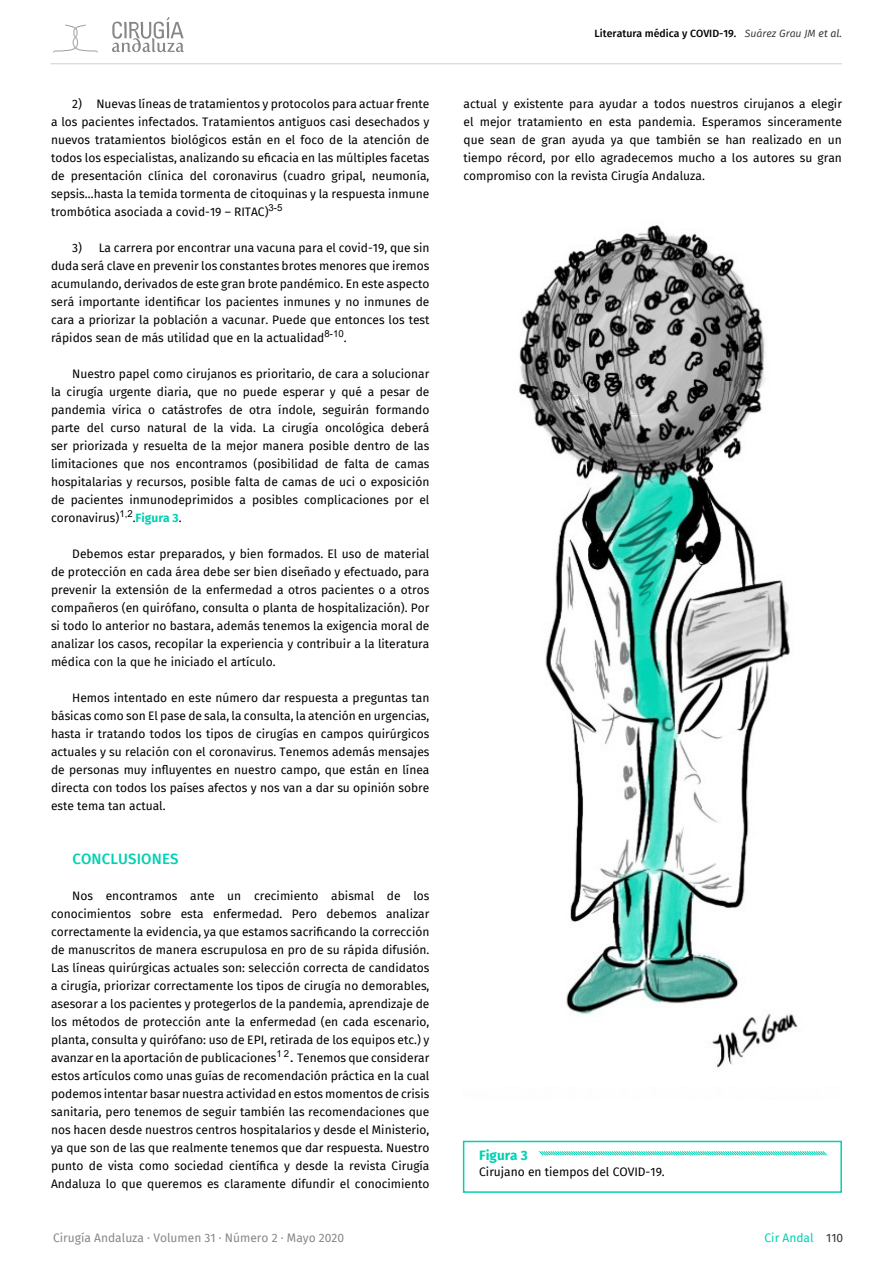
<style>
.page{position:relative;width:893px;height:1263px;background:#fff}
.page>*{position:absolute;margin:0;border:0;box-sizing:border-box;transform-origin:0 0}
.t1{font:500 15px "Fira Sans";letter-spacing:.01em;color:#00d1b2}
.t2{font:700 13.5px "Fira Sans";color:#00d1b2}
.t3{font:12px/18px "Fira Sans";color:#000;text-align:justify}
.t4{font:12px "Fira Sans";color:#878787}
.t5{font:12px "Fira Sans";color:#00d1b2}
.t6{font:700 12px "Fira Sans";color:#00d1b2}
.t7{font:500 10.5px "Fira Sans";color:#000}
.t8{font:9.6px "Arial";color:#000}
.s1{font-weight:400;color:#000}
.s2{font-family:"Arial";font-size:16.5px}
.s3{font-weight:400;font-style:italic;color:#333}
.s4{color:#333}
</style>
<div class="page">
<svg style="left:53px;top:24px;width:45px;height:29px"></svg>
<svg style="left:112px;top:17px;width:72px;height:35px"></svg>
<hr style="left:50px;top:64px;width:792px;height:1px;background:#d1d1d1">
<img style="left:519px;top:225px;width:279px;height:843px">
<div style="left:463px;top:1141px;width:379px;height:52px;border:2px solid #00d1b2"></div>
<svg style="left:539px;top:1151px;width:288px;height:5px"></svg>
<p class="t3" style="left:51px;top:94px;width:380px;text-indent:21px">2) Nuevas líneas de tratamientos y protocolos para actuar frente a los pacientes infectados. Tratamientos antiguos casi desechados y nuevos tratamientos biológicos están en el foco de la atención de todos los especialistas, analizando su eficacia en las múltiples facetas de presentación clínica del coronavirus (cuadro gripal, neumonía, sepsis…hasta la temida tormenta de citoquinas y la respuesta inmune trombótica asociada a covid-19 – RITAC)</p>
<p class="t8" style="left:269px;top:201px;width:15px">3-5</p>
<p class="t3" style="left:51px;top:238px;width:380px;text-indent:21px">3) La carrera por encontrar una vacuna para el covid-19, que sin duda será clave en prevenir los constantes brotes menores que iremos acumulando, derivados de este gran brote pandémico. En este aspecto será importante identificar los pacientes inmunes y no inmunes de cara a priorizar la población a vacunar. Puede que entonces los test rápidos sean de más utilidad que en la actualidad</p>
<p class="t8" style="left:324px;top:327px;width:21px">8-10</p>
<p class="t3" style="left:344px;top:328px;width:4px">.</p>
<p class="t3" style="left:51px;top:364px;width:380px;text-indent:21px">Nuestro papel como cirujanos es prioritario, de cara a solucionar la cirugía urgente diaria, que no puede esperar y qué a pesar de pandemia vírica o catástrofes de otra índole, seguirán formando parte del curso natural de la vida. La cirugía oncológica deberá ser priorizada y resuelta de la mejor manera posible dentro de las limitaciones que nos encontramos (posibilidad de falta de camas hospitalarias y recursos, posible falta de camas de uci o exposición de pacientes inmunodeprimidos a posibles complicaciones por el coronavirus)</p>
<p class="t8" style="left:119px;top:507px;width:15px">1,2</p>
<p class="t6" style="left:133px;top:508px;width:50px"><span class="s1">.</span>Figura 3<span class="s1">.</span></p>
<p class="t3" style="left:51px;top:544px;width:380px;text-indent:21px">Debemos estar preparados, y bien formados. El uso de material de protección en cada área debe ser bien diseñado y efectuado, para prevenir la extensión de la enfermedad a otros pacientes o a otros compañeros (en quirófano, consulta o planta de hospitalización). Por si todo lo anterior no bastara, además tenemos la exigencia moral de analizar los casos, recopilar la experiencia y contribuir a la literatura médica con la que he iniciado el artículo.</p>
<p class="t3" style="left:51px;top:688px;width:380px;text-indent:21px">Hemos intentado en este número dar respuesta a preguntas tan básicas como son El pase de sala, la consulta, la atención en urgencias, hasta ir tratando todos los tipos de cirugías en campos quirúrgicos actuales y su relación con el coronavirus. Tenemos además mensajes de personas muy influyentes en nuestro campo, que están en línea directa con todos los países afectos y nos van a dar su opinión sobre este tema tan actual.</p>
<p class="t1" style="left:72px;top:847px;width:108px">CONCLUSIONES</p>
<p class="t3" style="left:51px;top:886px;width:380px;text-indent:21px">Nos encontramos ante un crecimiento abismal de los conocimientos sobre esta enfermedad. Pero debemos analizar correctamente la evidencia, ya que estamos sacrificando la corrección de manuscritos de manera escrupulosa en pro de su rápida difusión.<br>Las líneas quirúrgicas actuales son: selección correcta de candidatos a cirugía, priorizar correctamente los tipos de cirugía no demorables, asesorar a los pacientes y protegerlos de la pandemia, aprendizaje de los métodos de protección ante la enfermedad (en cada escenario, planta, consulta y quirófano: uso de EPI, retirada de los equipos etc.) y avanzar en la aportación de publicaciones<sup>1</sup> <sup>2</sup><span class="s2">.</span> Tenemos que considerar estos artículos como unas guías de recomendación práctica en la cual podemos intentar basar nuestra actividad en estos momentos de crisis sanitaria, pero tenemos de seguir también las recomendaciones que nos hacen desde nuestros centros hospitalarios y desde el Ministerio, ya que son de las que realmente tenemos que dar respuesta. Nuestro punto de vista como sociedad científica y desde la revista Cirugía Andaluza lo que queremos es claramente difundir el conocimiento</p>
<p class="t7" style="left:595px;top:25px;width:249px">Literatura médica y COVID-19. <span class="s3">Suárez Grau JM</span> <span class="s3">et al.</span></p>
<p class="t3" style="left:463px;top:94px;width:380px">actual y existente para ayudar a todos nuestros cirujanos a elegir el mejor tratamiento en esta pandemia. Esperamos sinceramente que sean de gran ayuda ya que también se han realizado en un tiempo récord, por ello agradecemos mucho a los autores su gran compromiso con la revista Cirugía Andaluza.</p>
<p class="t2" style="left:479px;top:1144px;width:50px">Figura 3</p>
<p class="t3" style="left:479px;top:1163px;width:187px">Cirujano en tiempos del COVID-19.</p>
<p class="t4" style="left:53px;top:1229px;width:293px">Cirugía Andaluza · Volumen 31 · Número 2 · Mayo 2020</p>
<p class="t5" style="left:765px;top:1229px;width:80px">Cir Andal <span class="s4">110</span></p>
</div>
